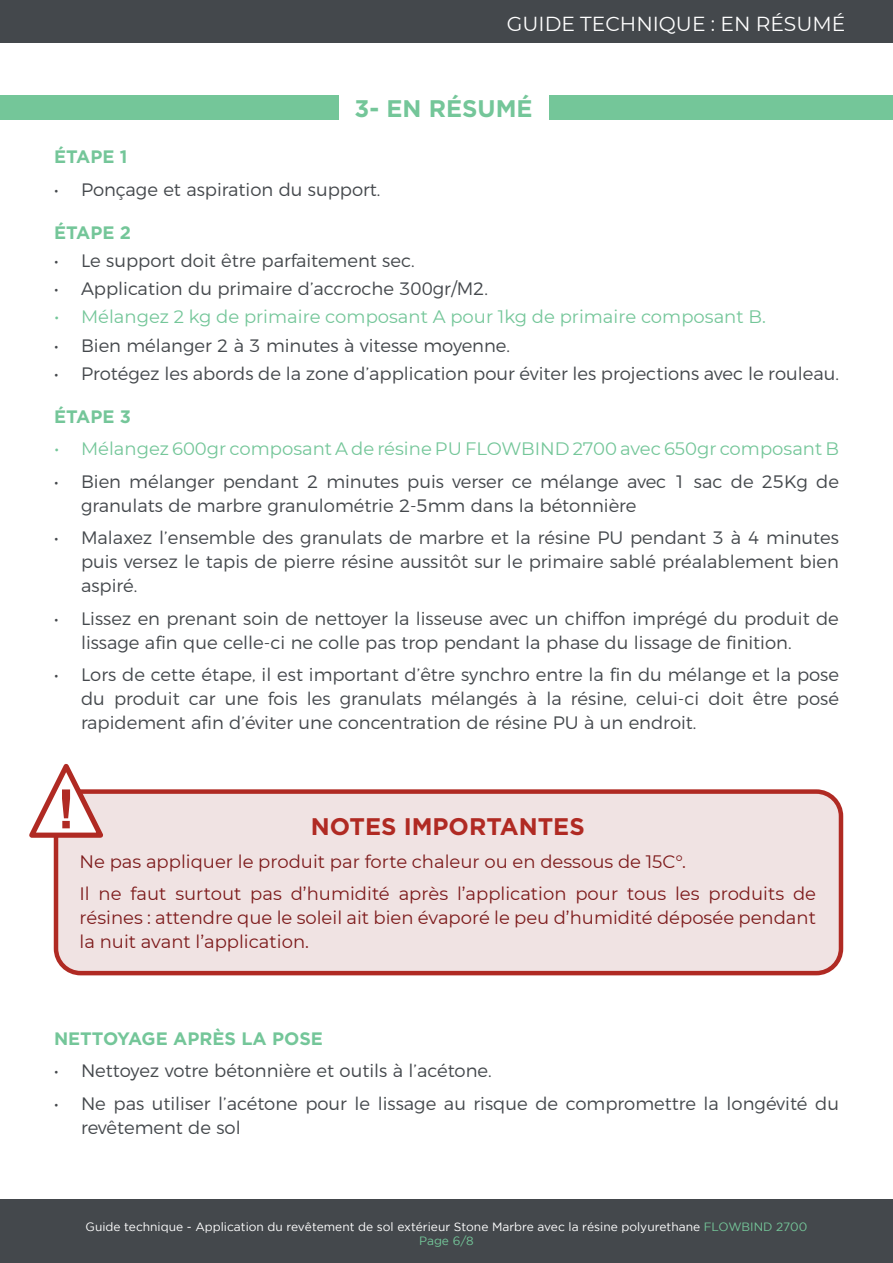
<style>
.page{position:relative;width:893px;height:1263px;background:#fff}
.page>*{position:absolute;margin:0;border:0;box-sizing:border-box;transform-origin:0 0}
.t1{font:700 54.3px "Arial";color:#b02a23}
.t2{font:700 24px "Gotham";color:#b02a23}
.t3{font:700 24px "Gotham";color:#74c699}
.t4{font:20.25px "Montserrat";color:#fff}
.t5{font:300 18px/24px "Montserrat";color:#44484c}
.t6{font:18px/32.5px "Montserrat";color:#7d1a1b}
.t7{font:18px "Montserrat";color:#74c699}
.t8{font:700 18px "Gotham";color:#74c699}
.t9{font:12px/14.4px "Gotham";color:#fff;text-align:center}
.s1{color:#74c699}
</style>
<div class="page">
<div style="left:0;top:0;width:893px;height:43px;background:#44484c"></div>
<div style="left:0;top:1199px;width:893px;height:64px;background:#44484c"></div>
<div style="left:0;top:95px;width:338px;height:24px;background:#74c699"></div>
<div style="left:549px;top:95px;width:344px;height:24px;background:#74c699"></div>
<div style="left:56px;top:791px;width:785px;height:182px;background:#f0e3e3;border-radius:25px"></div>
<div style="left:54px;top:789px;width:789px;height:186px;border:4px solid #b02a23;border-radius:25px"></div>
<svg style="left:29px;top:763px;width:80px;height:77px"></svg>
<p class="t4" style="left:507px;top:10px;width:340px">GUIDE TECHNIQUE : EN RÉSUMÉ</p>
<h2 class="t3" style="left:355px;top:95px;width:179px">3- EN RÉSUMÉ</h2>
<p class="t8" style="left:54px;top:146px;width:75px">ÉTAPE 1</p>
<p class="t5" style="left:54px;top:176px;width:328px">• Ponçage et aspiration du support.</p>
<p class="t8" style="left:54px;top:222px;width:79px">ÉTAPE 2</p>
<p class="t5" style="left:54px;top:247px;width:362px">• Le support doit être parfaitement sec.</p>
<p class="t5" style="left:54px;top:275px;width:435px">• Application du primaire d’accroche 300gr/M2.</p>
<p class="t7" style="left:54px;top:305px;width:713px">• Mélangez 2 kg de primaire composant A pour 1kg de primaire composant B.</p>
<p class="t5" style="left:54px;top:332px;width:458px">• Bien mélanger 2 à 3 minutes à vitesse moyenne.</p>
<p class="t5" style="left:54px;top:360px;width:786px">• Protégez les abords de la zone d’application pour éviter les projections avec le rouleau.</p>
<p class="t8" style="left:54px;top:406px;width:78px">ÉTAPE 3</p>
<p class="t7" style="left:54px;top:437px;width:786px">• Mélangez 600gr composant A de résine PU FLOWBIND 2700 avec 650gr composant B</p>
<p class="t5" style="left:81px;top:468px;width:759px;text-indent:-27px">• Bien mélanger pendant 2 minutes puis verser ce mélange avec 1 sac de 25Kg de granulats de marbre granulométrie 2-5mm dans la bétonnière</p>
<p class="t5" style="left:81px;top:524px;width:759px;text-align:justify;text-indent:-27px">• Malaxez l’ensemble des granulats de marbre et la résine PU pendant 3 à 4 minutes puis versez le tapis de pierre résine aussitôt sur le primaire sablé préalablement bien aspiré.</p>
<p class="t5" style="left:81px;top:605px;width:759px;text-indent:-27px">• Lissez en prenant soin de nettoyer la lisseuse avec un chiffon imprégé du produit de lissage afin que celle-ci ne colle pas trop pendant la phase du lissage de finition.</p>
<p class="t5" style="left:81px;top:661px;width:759px;text-align:justify;text-indent:-27px">• Lors de cette étape, il est important d’être synchro entre la fin du mélange et la pose du produit car une fois les granulats mélangés à la résine, celui-ci doit être posé rapidement afin d’éviter une concentration de résine PU à un endroit.</p>
<h1 class="t1" style="left:57px;top:771px;width:20px">!</h1>
<h2 class="t2" style="left:311px;top:813px;width:275px">NOTES IMPORTANTES</h2>
<p class="t6" style="left:80px;top:845px;width:738px">Ne pas appliquer le produit par forte chaleur ou en dessous de 15C°.<br>Il ne faut surtout pas d’humidité après l’application pour tous les produits de</p>
<p class="t6" style="left:80px;top:905px;width:738px;line-height:24px">résines : attendre que le soleil ait bien évaporé le peu d’humidité déposée pendant la nuit avant l’application.</p>
<p class="t8" style="left:54px;top:1028px;width:270px">NETTOYAGE APRÈS LA POSE</p>
<p class="t5" style="left:54px;top:1057px;width:439px">• Nettoyez votre bétonnière et outils à l’acétone.</p>
<p class="t5" style="left:81px;top:1090px;width:759px;text-indent:-27px">• Ne pas utiliser l’acétone pour le lissage au risque de compromettre la longévité du revêtement de sol</p>
<p class="t9" style="left:86px;top:1219px;width:723px">Guide technique - Application du revêtement de sol extérieur Stone Marbre avec la résine polyurethane <span class="s1">FLOWBIND 2700<br>Page 6/8</span></p>
</div>
